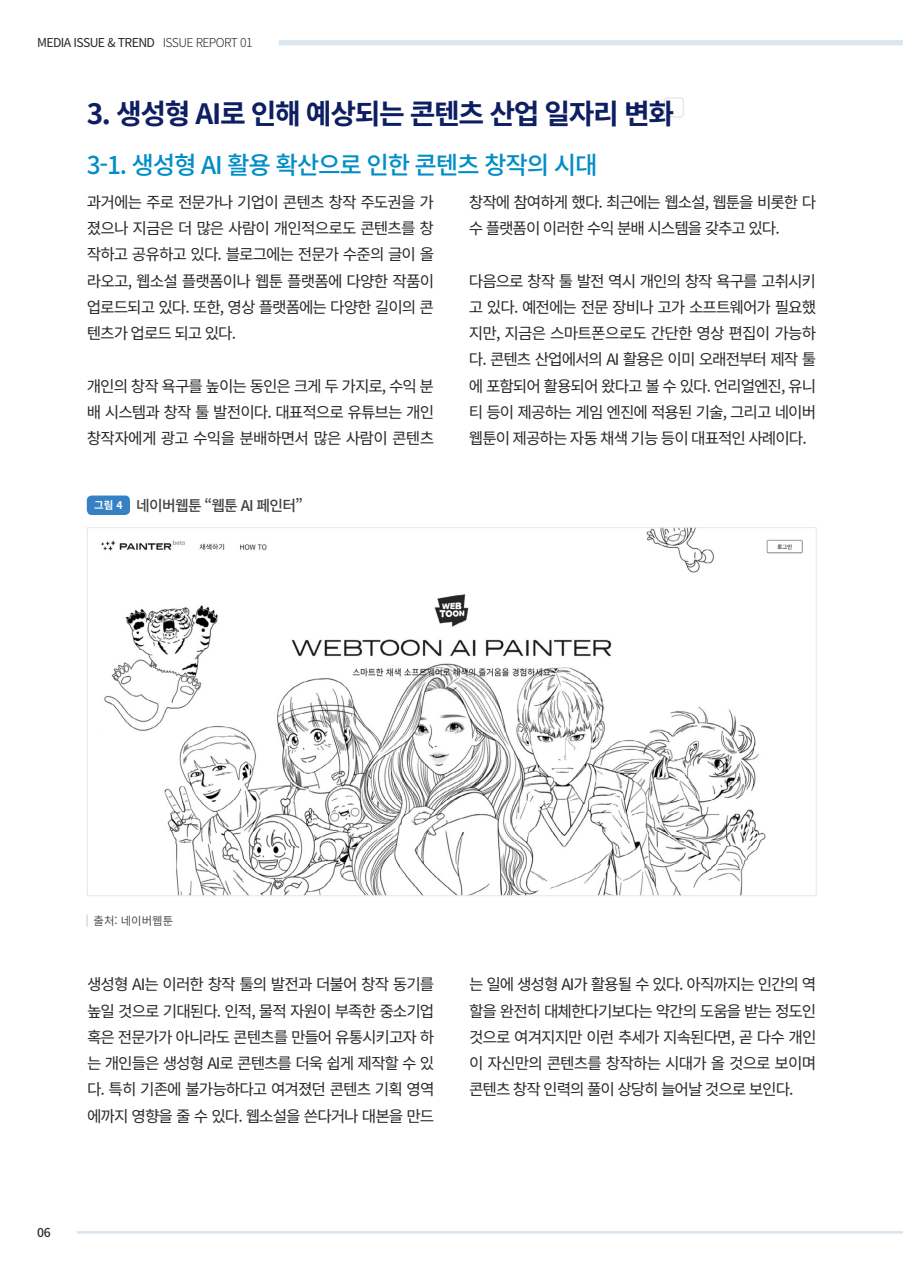
<style>
.page{position:relative;width:903px;height:1275px;background:#fff}
.page>*{position:absolute;margin:0;border:0;box-sizing:border-box;transform-origin:0 0}
.t1{font:700 28px "Noto Sans CJ Kkr";letter-spacing:-.05em;color:#0e1e63}
.t2{font:500 24.5px "Noto Sans CJ Kkr";letter-spacing:-.05em;color:#008ec7}
.t3{font:15.75px/26.2px "Noto Sans CJ Kkr";letter-spacing:-.065em;color:#292829;text-align:justify}
.t4{font:500 14.88px "Noto Sans KR";letter-spacing:-.05em;color:#414042}
.t5{font:12.25px "Noto Sans CJ Kkr";letter-spacing:-.05em;color:#292829}
.t6{font:500 12.25px "Noto Sans CJ Kkr";color:#292829}
.t7{font:11.38px "Noto Sans CJ Kkr";color:#4d4d4f}
.s1{font-weight:300}
.s2{font-weight:700;font-size:10.5px;color:#fff}
</style>
<div class="page">
<div style="left:279px;top:40px;width:624px;height:5px;background:#dae7f0"></div>
<hr style="left:77px;top:1231px;width:826px;height:3px;background:#dae7f0">
<div style="left:664px;top:97px;width:20px;height:21px;border:1px solid #e6e7e8;border-radius:3px"></div>
<div style="left:87px;top:495px;width:43px;height:20px;background:#3581c3;border-radius:5px"></div>
<img style="left:101px;top:529px;width:702px;height:365px">
<svg style="left:87px;top:914px;width:1px;height:13px"></svg>
<p class="t5" style="left:37px;top:36px;width:217px">MEDIA ISSUE &amp; TREND <span class="s1">ISSUE REPORT 01</span></p>
<h1 class="t1" style="left:87px;top:98px;width:589px">3. 생성형 AI로 인해 예상되는 콘텐츠 산업 일자리 변화</h1>
<h2 class="t2" style="left:87px;top:151px;width:512px">3-1. 생성형 AI 활용 확산으로 인한 콘텐츠 창작의 시대</h2>
<p class="t3" style="left:87px;top:189px;width:349px">과거에는 주로 전문가나 기업이 콘텐츠 창작 주도권을 가 졌으나 지금은 더 많은 사람이 개인적으로도 콘텐츠를 창 작하고 공유하고 있다. 블로그에는 전문가 수준의 글이 올 라오고, 웹소설 플랫폼이나 웹툰 플랫폼에 다양한 작품이 업로드되고 있다. 또한, 영상 플랫폼에는 다양한 길이의 콘 텐츠가 업로드 되고 있다.</p>
<p class="t3" style="left:87px;top:373px;width:349px">개인의 창작 욕구를 높이는 동인은 크게 두 가지로, 수익 분 배 시스템과 창작 툴 발전이다. 대표적으로 유튜브는 개인 창작자에게 광고 수익을 분배하면서 많은 사람이 콘텐츠</p>
<p class="t3" style="left:469px;top:189px;width:349px">창작에 참여하게 했다. 최근에는 웹소설, 웹툰을 비롯한 다 수 플랫폼이 이러한 수익 분배 시스템을 갖추고 있다.</p>
<p class="t3" style="left:469px;top:268px;width:349px">다음으로 창작 툴 발전 역시 개인의 창작 욕구를 고취시키 고 있다. 예전에는 전문 장비나 고가 소프트웨어가 필요했 지만, 지금은 스마트폰으로도 간단한 영상 편집이 가능하 다. 콘텐츠 산업에서의 AI 활용은 이미 오래전부터 제작 툴 에 포함되어 활용되어 왔다고 볼 수 있다. 언리얼엔진, 유니 티 등이 제공하는 게임 엔진에 적용된 기술, 그리고 네이버 웹툰이 제공하는 자동 채색 기능 등이 대표적인 사례이다.</p>
<p class="t4" style="left:94px;top:497px;width:210px"><span class="s2">그림 4</span> 네이버웹툰 “웹툰 AI 페인터”</p>
<p class="t7" style="left:94px;top:914px;width:81px">출처: 네이버웹툰</p>
<p class="t3" style="left:87px;top:972px;width:349px">생성형 AI는 이러한 창작 툴의 발전과 더불어 창작 동기를 높일 것으로 기대된다. 인적, 물적 자원이 부족한 중소기업 혹은 전문가가 아니라도 콘텐츠를 만들어 유통시키고자 하 는 개인들은 생성형 AI로 콘텐츠를 더욱 쉽게 제작할 수 있 다. 특히 기존에 불가능하다고 여겨졌던 콘텐츠 기획 영역 에까지 영향을 줄 수 있다. 웹소설을 쓴다거나 대본을 만드</p>
<p class="t3" style="left:469px;top:972px;width:349px">는 일에 생성형 AI가 활용될 수 있다. 아직까지는 인간의 역 할을 완전히 대체한다기보다는 약간의 도움을 받는 정도인 것으로 여겨지지만 이런 추세가 지속된다면, 곧 다수 개인 이 자신만의 콘텐츠를 창작하는 시대가 올 것으로 보이며 콘텐츠 창작 인력의 풀이 상당히 늘어날 것으로 보인다.</p>
<p class="t6" style="left:37px;top:1226px;width:15px">06</p>
</div>
